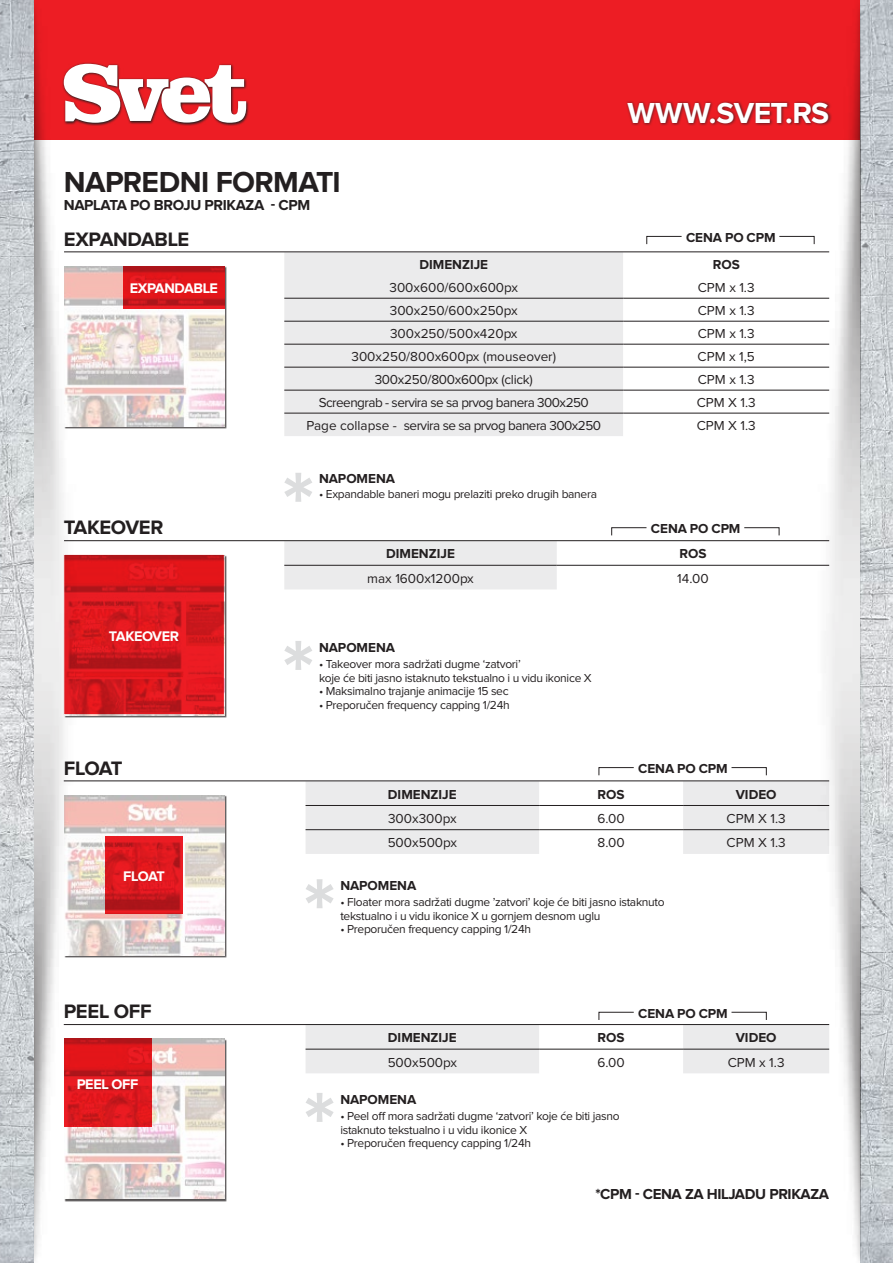
<style>
.page{position:relative;width:893px;height:1263px;background:#fff}
.page>*{position:absolute;margin:0;border:0;box-sizing:border-box;transform-origin:0 0}
.t1{font:700 30px "Proxima Nova";letter-spacing:-.02em;color:#231f20}
.t2{font:700 30px "Proxima Nova";letter-spacing:-.02em;color:#fff}
.t3{font:700 20.1px "Proxima Nova";letter-spacing:-.02em;color:#231f20}
.t4{font:700 15px "Proxima Nova";letter-spacing:-.025em;color:#231f20}
.t5{font:700 14.4px "Proxima Nova";letter-spacing:-.03em;color:#fff}
.t6{font:13.5px "Proxima Nova";color:#231f20}
.t7{font:700 13.5px "Proxima Nova";color:#231f20}
.t8{font:13.5px "Proxima Nova";letter-spacing:-.04em;color:#231f20}
.t9{font:13.5px "Proxima Nova";letter-spacing:-.02em;color:#231f20}
.t10{font:12px/13.5px "Proxima Nova";letter-spacing:-.025em;color:#231f20}
</style>
<div class="page">
<div style="left:65px;top:267px;width:162px;height:162px;background:#231f20;opacity:.75"></div>
<img style="left:93px;top:266px;width:131px;height:160px">
<div style="left:65px;top:555px;width:162px;height:162px;background:#231f20;opacity:.75"></div>
<div style="left:65px;top:796px;width:162px;height:162px;background:#231f20;opacity:.75"></div>
<img style="left:93px;top:796px;width:131px;height:159px">
<div style="left:65px;top:1039px;width:162px;height:162px;background:#231f20;opacity:.75"></div>
<img style="left:93px;top:1039px;width:131px;height:160px">
<svg style="left:123px;top:266px;width:101px;height:43px;fill:#e1151a"></svg>
<svg style="left:93px;top:554px;width:132px;height:161px"></svg>
<svg style="left:105px;top:837px;width:78px;height:77px"></svg>
<svg style="left:93px;top:1039px;width:58px;height:88px;fill:#df181c"></svg>
<div style="left:0;top:0;width:893px;height:139px;background:#ed1d24"></div>
<svg style="left:93px;top:62px;width:156px;height:64px"></svg>
<svg style="left:93px;top:64px;width:153px;height:59px"></svg>
<div style="left:626px;top:101px;width:207px;height:25px;background:#231f20;opacity:.75"></div>
<div style="left:284px;top:252px;width:339px;height:184px;background:#ebebec"></div>
<svg style="left:623px;top:252px;width:178px;height:161px"></svg>
<hr style="left:284px;top:298px;width:339px;height:1px;background:#231f20">
<hr style="left:623px;top:298px;width:206px;height:1px;background:#231f20">
<hr style="left:284px;top:321px;width:339px;height:1px;background:#231f20">
<hr style="left:623px;top:321px;width:206px;height:1px;background:#231f20">
<hr style="left:284px;top:344px;width:339px;height:1px;background:#231f20">
<hr style="left:623px;top:344px;width:206px;height:1px;background:#231f20">
<hr style="left:284px;top:367px;width:339px;height:1px;background:#231f20">
<hr style="left:623px;top:367px;width:206px;height:1px;background:#231f20">
<hr style="left:284px;top:390px;width:339px;height:1px;background:#231f20">
<hr style="left:623px;top:390px;width:206px;height:1px;background:#231f20">
<hr style="left:284px;top:413px;width:339px;height:1px;background:#231f20">
<hr style="left:623px;top:413px;width:206px;height:1px;background:#231f20">
<div style="left:284px;top:541px;width:273px;height:48px;background:#ebebec"></div>
<hr style="left:284px;top:565px;width:273px;height:1px;background:#231f20">
<hr style="left:557px;top:565px;width:272px;height:1px;background:#231f20">
<div style="left:306px;top:781px;width:233px;height:73px;background:#ebebec"></div>
<hr style="left:306px;top:805px;width:233px;height:1px;background:#231f20">
<hr style="left:539px;top:805px;width:144px;height:1px;background:#231f20">
<hr style="left:306px;top:829px;width:233px;height:1px;background:#231f20">
<hr style="left:539px;top:829px;width:144px;height:1px;background:#231f20">
<div style="left:306px;top:1025px;width:233px;height:48px;background:#ebebec"></div>
<hr style="left:306px;top:1049px;width:233px;height:1px;background:#231f20">
<hr style="left:539px;top:1049px;width:144px;height:1px;background:#231f20">
<hr style="left:64px;top:251px;width:765px;height:1px;background:#231f20">
<svg style="left:284px;top:473px;width:28px;height:29px"></svg>
<svg style="left:284px;top:641px;width:28px;height:29px"></svg>
<svg style="left:306px;top:879px;width:28px;height:29px"></svg>
<svg style="left:306px;top:1093px;width:28px;height:29px"></svg>
<hr style="left:64px;top:540px;width:765px;height:1px;background:#231f20">
<hr style="left:64px;top:780px;width:765px;height:1px;background:#231f20">
<hr style="left:64px;top:1024px;width:765px;height:1px;background:#231f20">
<svg style="left:779px;top:236px;width:22px;height:1px"></svg>
<svg style="left:646px;top:236px;width:36px;height:9px"></svg>
<svg style="left:744px;top:527px;width:36px;height:9px"></svg>
<svg style="left:611px;top:527px;width:36px;height:9px"></svg>
<svg style="left:683px;top:767px;width:118px;height:87px"></svg>
<svg style="left:598px;top:767px;width:36px;height:9px"></svg>
<svg style="left:683px;top:1011px;width:118px;height:62px"></svg>
<svg style="left:598px;top:1011px;width:36px;height:9px"></svg>
<img style="left:801px;top:0;width:92px;height:1263px">
<img style="left:34px;top:5px;width:59px;height:1256px">
<svg style="left:0;top:0;width:34px;height:1263px"></svg>
<h1 class="t1" style="left:64px;top:169px;width:278px">NAPREDNI FORMATI</h1>
<p class="t4" style="left:64px;top:198px;width:248px">NAPLATA PO BROJU PRIKAZA - CPM</p>
<h2 class="t3" style="left:64px;top:230px;width:127px">EXPANDABLE</h2>
<h1 class="t2" style="left:627px;top:99px;width:203px">WWW.SVET.RS</h1>
<p class="t7" style="left:686px;top:231px;width:91px">CENA PO CPM</p>
<p class="t5" style="left:130px;top:282px;width:90px">EXPANDABLE</p>
<h2 class="t3" style="left:64px;top:518px;width:101px">TAKEOVER</h2>
<p class="t5" style="left:109px;top:629px;width:72px">TAKEOVER</p>
<h2 class="t3" style="left:64px;top:759px;width:60px">FLOAT</h2>
<p class="t5" style="left:123px;top:870px;width:43px">FLOAT</p>
<h2 class="t3" style="left:64px;top:1002px;width:89px">PEEL OFF</h2>
<p class="t5" style="left:77px;top:1077px;width:63px">PEEL OFF</p>
<p class="t7" style="left:419px;top:258px;width:70px">DIMENZIJE</p>
<p class="t7" style="left:713px;top:258px;width:29px">ROS</p>
<p class="t6" style="left:389px;top:281px;width:130px">300x600/600x600px</p>
<p class="t6" style="left:698px;top:281px;width:58px">CPM x 1.3</p>
<p class="t6" style="left:390px;top:304px;width:129px">300x250/600x250px</p>
<p class="t6" style="left:698px;top:304px;width:58px">CPM x 1.3</p>
<p class="t6" style="left:390px;top:327px;width:129px">300x250/500x420px</p>
<p class="t6" style="left:698px;top:327px;width:58px">CPM x 1.3</p>
<p class="t6" style="left:351px;top:350px;width:206px">300x250/800x600px (mouseover)</p>
<p class="t6" style="left:698px;top:350px;width:59px">CPM x 1,5</p>
<p class="t9" style="left:375px;top:373px;width:160px">300x250/800x600px (click)</p>
<p class="t6" style="left:698px;top:373px;width:58px">CPM x 1.3</p>
<p class="t8" style="left:319px;top:396px;width:271px">Screengrab - servira se sa prvog banera 300x250</p>
<p class="t6" style="left:697px;top:396px;width:60px">CPM X 1.3</p>
<p class="t8" style="left:306px;top:419px;width:296px">Page collapse - servira se sa prvog banera 300x250</p>
<p class="t6" style="left:697px;top:419px;width:60px">CPM X 1.3</p>
<p class="t7" style="left:319px;top:473px;width:77px">NAPOMENA</p>
<p class="t10" style="left:319px;top:488px;width:279px">• Expandable baneri mogu prelaziti preko drugih banera</p>
<p class="t7" style="left:651px;top:522px;width:91px">CENA PO CPM</p>
<p class="t7" style="left:386px;top:548px;width:70px">DIMENZIJE</p>
<p class="t7" style="left:679px;top:548px;width:29px">ROS</p>
<p class="t6" style="left:367px;top:572px;width:108px">max 1600x1200px</p>
<p class="t6" style="left:677px;top:572px;width:33px">14.00</p>
<p class="t7" style="left:319px;top:641px;width:77px">NAPOMENA</p>
<p class="t10" style="left:319px;top:658px;width:274px">• Takeover mora sadržati dugme ‘zatvori’<br>koje će biti jasno istaknuto tekstualno i u vidu ikonice X</p>
<p class="t10" style="left:319px;top:685px;width:191px">• Maksimalno trajanje animacije 15 sec</p>
<p class="t10" style="left:319px;top:698px;width:192px">• Preporučen frequency capping 1/24h</p>
<p class="t7" style="left:638px;top:762px;width:91px">CENA PO CPM</p>
<p class="t7" style="left:388px;top:788px;width:70px">DIMENZIJE</p>
<p class="t7" style="left:598px;top:788px;width:29px">ROS</p>
<p class="t7" style="left:736px;top:788px;width:42px">VIDEO</p>
<p class="t6" style="left:388px;top:812px;width:70px">300x300px</p>
<p class="t6" style="left:597px;top:812px;width:29px">6.00</p>
<p class="t6" style="left:727px;top:812px;width:60px">CPM X 1.3</p>
<p class="t6" style="left:388px;top:837px;width:71px">500x500px</p>
<p class="t6" style="left:598px;top:837px;width:29px">8.00</p>
<p class="t6" style="left:727px;top:837px;width:60px">CPM X 1.3</p>
<p class="t7" style="left:340px;top:879px;width:77px">NAPOMENA</p>
<p class="t10" style="left:340px;top:896px;width:326px">• Floater mora sadržati dugme ’zatvori’ koje će biti jasno istaknuto tekstualno i u vidu ikonice X u gornjem desnom uglu</p>
<p class="t10" style="left:340px;top:923px;width:192px">• Preporučen frequency capping 1/24h</p>
<p class="t7" style="left:638px;top:1007px;width:91px">CENA PO CPM</p>
<p class="t7" style="left:388px;top:1031px;width:70px">DIMENZIJE</p>
<p class="t7" style="left:598px;top:1031px;width:29px">ROS</p>
<p class="t7" style="left:736px;top:1031px;width:42px">VIDEO</p>
<p class="t6" style="left:388px;top:1056px;width:71px">500x500px</p>
<p class="t6" style="left:597px;top:1056px;width:29px">6.00</p>
<p class="t6" style="left:728px;top:1056px;width:58px">CPM x 1.3</p>
<p class="t7" style="left:340px;top:1093px;width:77px">NAPOMENA</p>
<p class="t10" style="left:340px;top:1110px;width:281px">• Peel off mora sadržati dugme ‘zatvori’ koje će biti jasno istaknuto tekstualno i u vidu ikonice X</p>
<p class="t10" style="left:340px;top:1137px;width:192px">• Preporučen frequency capping 1/24h</p>
<p class="t4" style="left:595px;top:1187px;width:235px">*CPM - CENA ZA HILJADU PRIKAZA</p>
</div>
